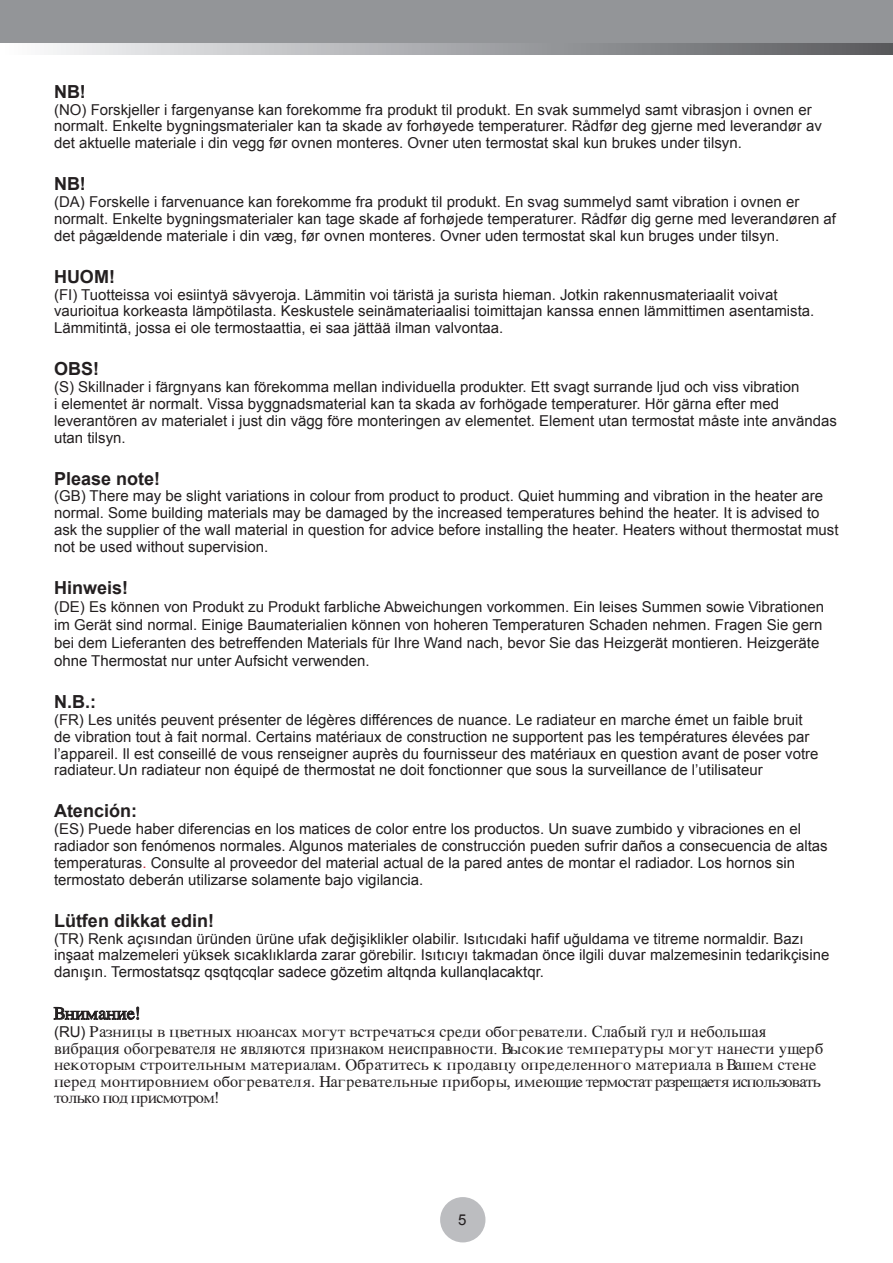
<style>
.page{position:relative;width:893px;height:1263px;background:#fff}
.page>*{position:absolute;margin:0;border:0;box-sizing:border-box;transform-origin:0 0}
.Paragraph_Style_1{font:700 18px "Arial";color:#231f20}
.Paragraph_Style_1-2{font:18px "Timeskyrill";color:#231f20}
.Paragraph_Style_1-3{font:16.5px/16.5px "Timeskyrill";color:#231f20}
.Paragraph_Style_1-4{font:15px/16.8px "Arial";color:#231f20}
.s1{color:#201d1e}
.s2{color:#d21531}
.s3{font-family:"Arial";font-size:15px}
.s4{font-family:"Times New Roman"}
</style>
<div class="page">
<div style="left:440px;top:1197px;width:45px;height:45px;background:#bcbdc0;border-radius:50%"></div>
<div style="left:0;top:0;width:893px;height:54px;background:#939598"></div>
<svg style="left:0;top:44px;width:893px;height:10px"></svg>
<svg style="left:53px;top:1006px;width:86px;height:14px"></svg>
<p class="Paragraph_Style_1" style="left:54px;top:80px;width:33px">NB!</p>
<p class="Paragraph_Style_1-4" style="left:54px;top:101px;width:769px">(NO) Forskjeller i fargenyanse kan forekomme fra produkt til produkt. En svak summelyd samt vibrasjon i ovnen er normalt. Enkelte bygningsmaterialer kan ta skade av forhøyede temperaturer. Rådfør deg gjerne med leverandør av det aktuelle materiale i din vegg før ovnen monteres. Ovner uten termostat skal kun brukes under tilsyn.</p>
<p class="Paragraph_Style_1" style="left:54px;top:172px;width:33px">NB!</p>
<p class="Paragraph_Style_1-4" style="left:54px;top:194px;width:784px">(DA) Forskelle i farvenuance kan forekomme fra produkt til produkt. En svag summelyd samt vibration i ovnen er normalt. Enkelte bygningsmaterialer kan tage skade af forhøjede temperaturer. Rådfør dig gerne med leverandøren af det pågældende materiale i din væg, før ovnen monteres. Ovner uden termostat skal kun bruges under tilsyn.</p>
<p class="Paragraph_Style_1" style="left:54px;top:265px;width:62px">HUOM!</p>
<p class="Paragraph_Style_1-4" style="left:54px;top:286px;width:762px">(FI) Tuotteissa voi esiintyä sävyeroja. Lämmitin voi täristä ja surista hieman. Jotkin rakennusmateriaalit voivat vaurioitua korkeasta lämpötilasta. Keskustele seinämateriaalisi toimittajan kanssa ennen lämmittimen asentamista.<br>Lämmitintä, jossa ei ole termostaattia, ei saa jättää ilman valvontaa.</p>
<p class="Paragraph_Style_1" style="left:54px;top:357px;width:46px">OBS!</p>
<p class="Paragraph_Style_1-4" style="left:54px;top:379px;width:784px">(S) Skillnader i färgnyans kan förekomma mellan individuella produkter. Ett svagt surrande ljud och viss vibration<br>i elementet är normalt. Vissa byggnadsmaterial kan ta skada av forhögade temperaturer. Hör gärna efter med leverantören av materialet i just din vägg före monteringen av elementet. Element utan termostat måste inte användas utan tilsyn.</p>
<p class="Paragraph_Style_1" style="left:54px;top:466px;width:108px">Please note!</p>
<p class="Paragraph_Style_1-4" style="left:54px;top:488px;width:786px">(GB) There may be slight variations in colour from product to product. Quiet humming and vibration in the heater are normal. Some building materials may be damaged by the increased temperatures behind the heater. It is advised to ask the supplier of the wall material in question for advice before installing the heater. Heaters without thermostat must not be used without supervision.</p>
<p class="Paragraph_Style_1" style="left:54px;top:576px;width:76px">Hinweis!</p>
<p class="Paragraph_Style_1-4" style="left:54px;top:598px;width:772px;line-height:18px">(DE) Es können von Produkt zu Produkt farbliche Abweichungen vorkommen. Ein leises Summen sowie Vibrationen im Gerät sind normal. Einige Baumaterialien können von hoheren Temperaturen Schaden nehmen. Fragen Sie gern bei dem Lieferanten des betreffenden Materials für Ihre Wand nach, bevor Sie das Heizg<span class="s1">erät montieren.</span> Heizg<span class="s1">eräte ohne Thermostat nur unter Aufsicht verwenden.</span></p>
<p class="Paragraph_Style_1" style="left:54px;top:690px;width:43px">N.B.:</p>
<p class="Paragraph_Style_1-4" style="left:54px;top:711px;width:766px">(FR) Les unités peuvent présenter de légères différences de nuance. Le radiateur en marche émet un faible bruit de vibration tout à fait normal. Certains matériaux de construction ne supportent pas les températures élevées par l’appareil. Il est conseillé de vous renseigner auprès du fournisseur des matériaux en question avant de poser votre radiateu<span class="s1">r.Un radiateur non équipé de thermostat ne doit fonctionner que sous la surveillance de l’utilisateur</span></p>
<p class="Paragraph_Style_1" style="left:54px;top:799px;width:84px">Atención:</p>
<p class="Paragraph_Style_1-4" style="left:54px;top:821px;width:775px">(ES) Puede haber diferencias en los matices de color entre los productos. Un suave zumbido y vibraciones en el radiador son fenómenos normales. Algunos materiales de construcción pueden sufrir daños a consecuencia de altas temperaturas<span class="s2">.</span> Consulte al proveedor del material actual de la pared antes de montar el r<span class="s1">adiador. Los hornos sin termostato deberán utilizarse solamente bajo vigilancia.</span></p>
<p class="Paragraph_Style_1" style="left:54px;top:908px;width:162px">Lütfen dikkat edin!</p>
<p class="Paragraph_Style_1-4" style="left:54px;top:930px;width:777px">(TR) Renk açısından üründen ürüne ufak değişiklikler olabilir. Isıtıcıdaki hafif uğuldama ve titreme normaldir. Bazı inşaat malzemeleri yüksek sıcaklıklarda zarar görebilir. Isıtıcıyı takmadan önce ilgili duvar malzemesinin tedarikçisine danış<span class="s1">ın. Termostatsqz qsqtqcqlar sadece gözetim altqnda kullanqlacaktqr.</span></p>
<p class="Paragraph_Style_1-2" style="left:54px;top:1003px;width:88px">Vnimanie!</p>
<p class="Paragraph_Style_1-3" style="left:54px;top:1023px;width:771px"><span class="s3">(RU)</span> Raznicy v cvetnyh nøansah mogut vstreqat|sj sredi obogrevateli. <span class="s4">Слабый гул и небольшая вибрация обогревателя не являются признаком неисправности.</span> Vysokie temperatury mogut nanesti uåerb nekotorym stroitel|nym materialam. Obratites| k prodavcu opredelennogo materiala v Vawem stene pered montirovniem obogrevatelj. Nagrevatel|nye pribory, ime<span class="s4">ю</span>åie termostat razreåaetj ispol|zovat| tol|<span class="s4">к</span>o pod prismotrom!</p>
</div>
